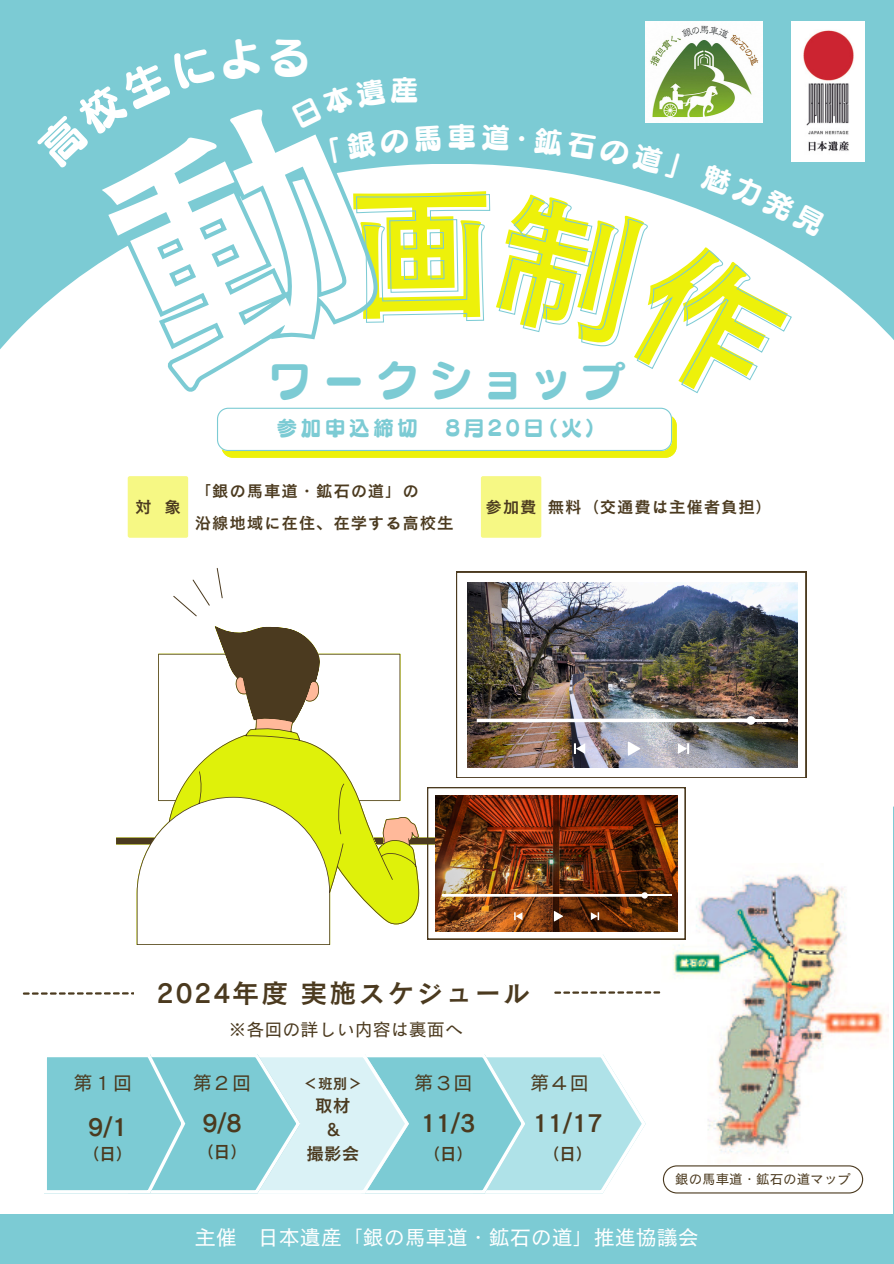
<style>
.page{position:relative;width:894px;height:1264px;background:#fff}
.page>*{position:absolute;margin:0;border:0;box-sizing:border-box;transform-origin:0 0}
.t1{font:43.5px "TEST Slump DB";letter-spacing:.27em;color:#7ccbd4}
.t2{font:28.95px "TEST Slump DB";color:#fff}
.t3{font:27px "Canva Cezanne Pro N DB";letter-spacing:.07em;color:#4b3a1f}
.t4{font:24.45px "Canva Cezanne Pro N DB";color:#4b3a1f}
.t5{font:21px "Canva Cezanne Pro N M";color:#fff}
.t6{font:21px "TEST Slump DB";letter-spacing:.15em;color:#7ccbd4}
.t7{font:19.5px "Canva Cezanne Pro N M";color:#4b3a1f}
.t8{font:18px "Canva Cezanne Pro N M";color:#4b3a1f}
.t9{font:17.7px "Canva Cezanne Pro N DB";color:#4b3a1f}
.t10{font:17.1px "Canva Cezanne Pro N DB";color:#4b3a1f}
.t11{font:16.5px/32.7px "Canva Cezanne Pro N DB";letter-spacing:.05em;color:#4b3a1f}
.t12{font:14.7px "Canva Cezanne Pro N DB";color:#4b3a1f}
.t13{font:13.5px "Canva Cezanne Pro N M";color:#4b3a1f}
</style>
<div class="page">
<div style="left:0;top:0;width:893px;height:1263px;background:#7ccbd4"></div>
<div style="left:0;top:279px;width:893px;height:703px;background:#fff"></div>
<div style="left:0;top:793px;width:892px;height:459px;background:#fff"></div>
<div style="left:0;top:1213px;width:893px;height:50px;background:#7ccbd4"></div>
<img style="left:645px;top:22px;width:117px;height:15px">
<svg style="left:116px;top:626px;width:353px;height:318px;fill:#fff"></svg>
<img style="left:456px;top:572px;width:350px;height:205px">
<svg style="left:216px;top:567px;width:7px;height:31px"></svg>
<svg style="left:172px;top:579px;width:38px;height:38px"></svg>
<svg style="left:23px;top:991px;width:637px;height:3px"></svg>
<svg style="left:47px;top:1054px;width:598px;height:139px;background:#a2dbe1"></svg>
<img style="left:791px;top:22px;width:73px;height:139px">
<svg style="left:662px;top:1165px;width:200px;height:28px"></svg>
<img style="left:661px;top:863px;width:227px;height:290px">
<img style="left:427px;top:787px;width:258px;height:152px">
<div style="left:134px;top:968px;width:418px;height:49px;background:#fff"></div>
<div style="left:128px;top:476px;width:60px;height:62px;background:#f6f884"></div>
<div style="left:480px;top:476px;width:61px;height:62px;background:#f6f884"></div>
<svg style="left:35px;top:37px;width:791px;height:420px"></svg>
<h2 class="t2" style="left:390px;top:76px;width:31px">産</h2>
<h6 class="t1" style="left:268px;top:358px;width:358px">ワークショップ</h6>
<h4 class="t6" style="left:276px;top:417px;width:143px">参加申込締切</h4>
<h4 class="t6" style="left:445px;top:417px;width:152px">8月20日（火）</h4>
<p class="t11" style="left:195px;top:474px;width:259px">「銀の馬車道・鉱石の道」の<br>沿線地域に在住、在学する高校生</p>
<p class="t11" style="left:135px;top:490px;width:47px">対 象</p>
<p class="t11" style="left:485px;top:490px;width:53px">参加費</p>
<p class="t11" style="left:547px;top:490px;width:226px">無料（交通費は主催者負担）</p>
<h4 class="t3" style="left:157px;top:979px;width:375px">2024年度実施スケジュール</h4>
<h6 class="t8" style="left:228px;top:1019px;width:236px">※各回の詳しい内容は裏面へ</h6>
<h1 class="t7" style="left:74px;top:1073px;width:60px">第１回</h1>
<h2 class="t7" style="left:414px;top:1073px;width:60px">第３回</h2>
<h5 class="t7" style="left:530px;top:1073px;width:60px">第４回</h5>
<h6 class="t4" style="left:88px;top:1114px;width:41px">9/1</h6>
<h6 class="t10" style="left:82px;top:1144px;width:53px">（日）</h6>
<h6 class="t7" style="left:193px;top:1073px;width:60px">第２回</h6>
<h6 class="t4" style="left:202px;top:1110px;width:41px">9/8</h6>
<p class="t10" style="left:196px;top:1143px;width:53px">（日）</p>
<p class="t12" style="left:303px;top:1075px;width:60px">＜班別＞</p>
<h3 class="t9" style="left:315px;top:1096px;width:37px">取材</h3>
<h6 class="t9" style="left:324px;top:1120px;width:19px">＆</h6>
<h5 class="t9" style="left:306px;top:1144px;width:54px">撮影会</h5>
<p class="t4" style="left:420px;top:1110px;width:56px">11/3</p>
<p class="t10" style="left:422px;top:1144px;width:53px">（日）</p>
<p class="t4" style="left:532px;top:1110px;width:71px">11/17</p>
<p class="t10" style="left:542px;top:1144px;width:53px">（日）</p>
<p class="t13" style="left:675px;top:1171px;width:177px">銀の馬車道・鉱石の道マップ</p>
<h5 class="t5" style="left:195px;top:1226px;width:505px">主催 日本遺産「銀の馬車道・鉱石の道」推進協議会</h5>
</div>
